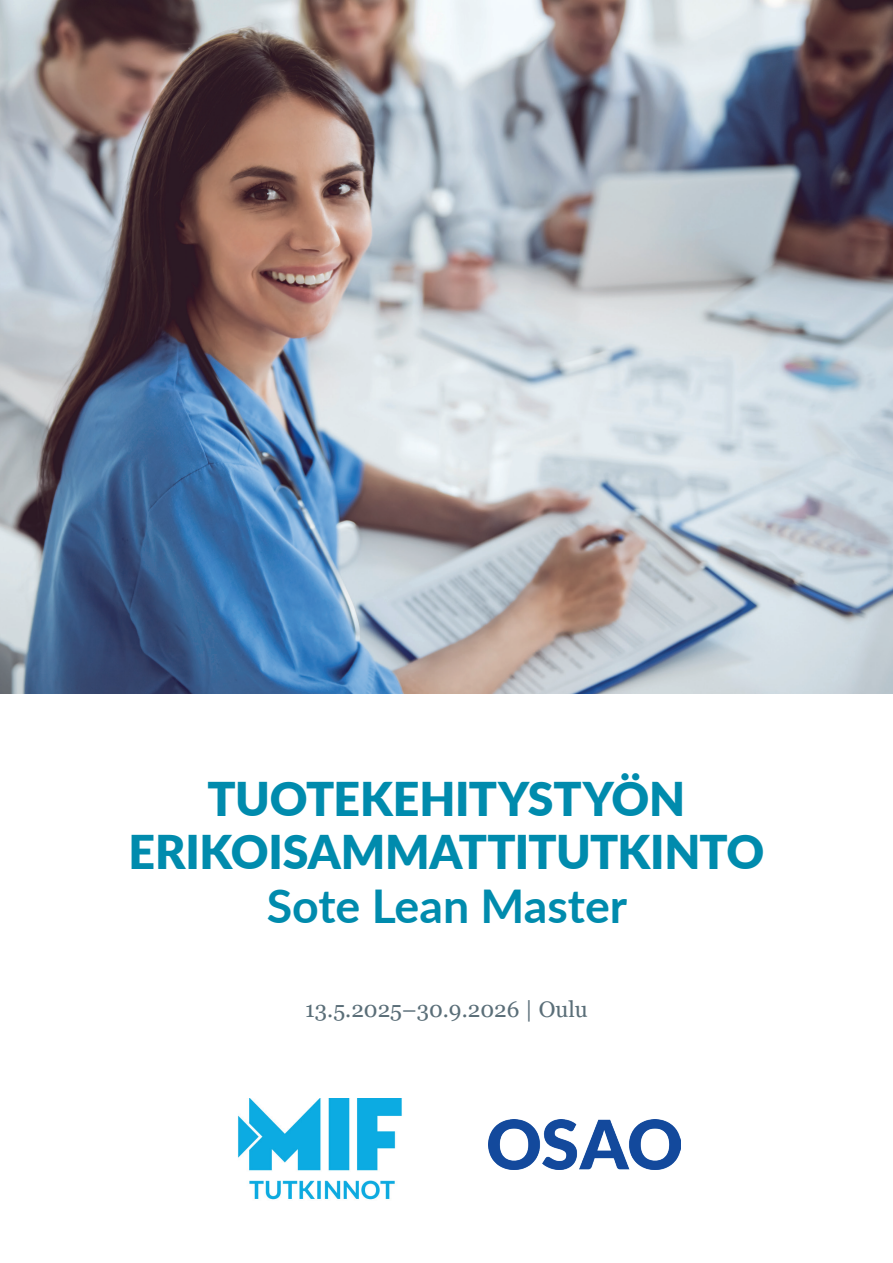
<style>
.page{position:relative;width:893px;height:1263px;background:#fff}
.page>*{position:absolute;margin:0;border:0;box-sizing:border-box;transform-origin:0 0}
.t1{font:900 46.5px/52.5px "Lato";letter-spacing:-.005em;color:#008bad;text-align:center}
.t2{font:700 46.5px "Lato";color:#008bad}
.t3{font:22.5px "Georgia";color:#5a6e78}
</style>
<div class="page">
<img style="left:0;top:0;width:893px;height:693px">
<img style="left:489px;top:1119px;width:191px;height:51px">
<img style="left:238px;top:1098px;width:164px;height:102px">
<p class="t1" style="left:129px;top:771px;width:637px">TUOTEKEHITYSTYÖN<br>ERIKOISAMMATTITUTKINTO</p>
<p class="t2" style="left:267px;top:871px;width:362px">Sote Lean Master</p>
<p class="t3" style="left:305px;top:995px;width:284px">13.5.2025–30.9.2026 | Oulu</p>
</div>
